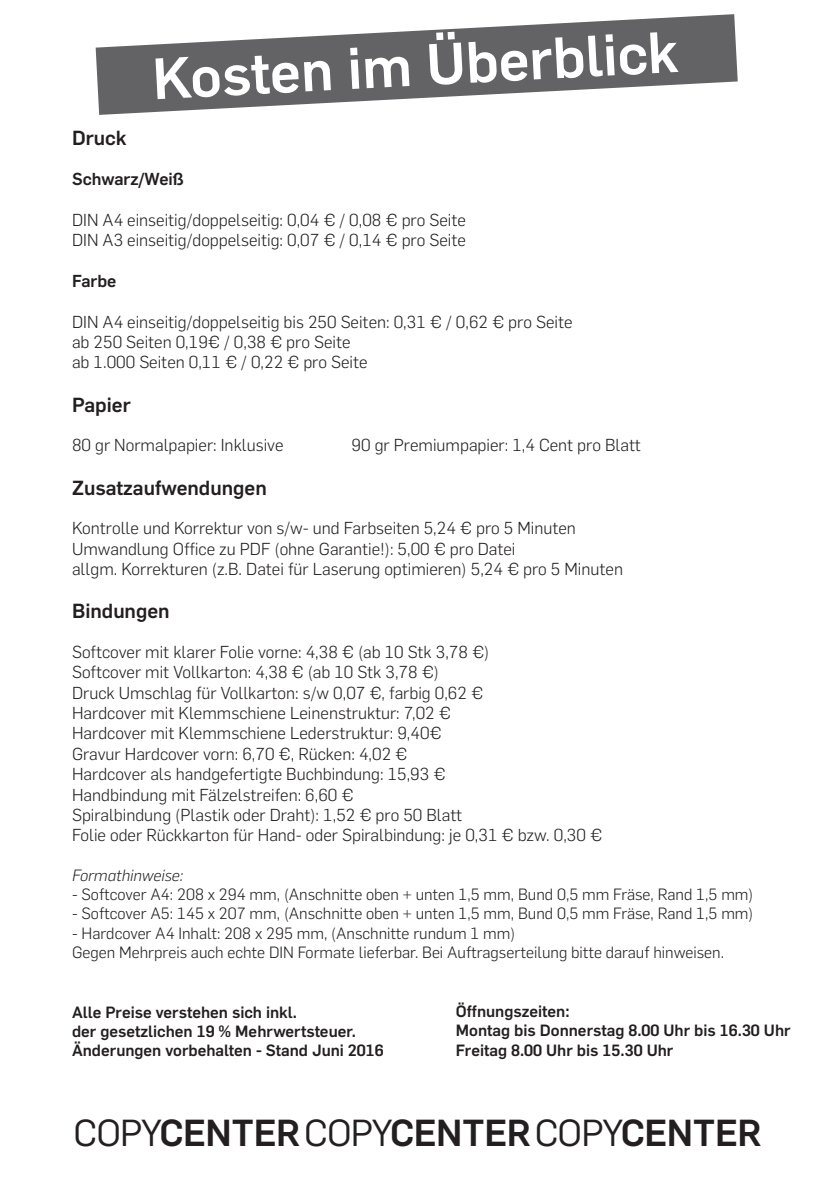
<style>
.page{position:relative;width:840px;height:1191px;background:#fff}
.page>*{position:absolute;margin:0;border:0;box-sizing:border-box;transform-origin:0 0}
.t1{font:700 57px "Rub Flama";color:#fff}
.t2{font:700 37px "Rub Flama";letter-spacing:-.02em;color:#231f20}
.t3{font:700 20px "Rub Flama";color:#231f20}
.t4{font:300 17px/20.4px "Rub Flama";color:#231f20}
.t5{font:700 17px "Rub Flama";color:#231f20}
.t6{font:300 16px/19.2px "Rub Flama";color:#231f20}
.t7{font:700 16px/19.2px "Rub Flama";color:#231f20}
.t8{font:italic 300 16px "Rub Flama";color:#231f20}
.s1{font-weight:400}
</style>
<div class="page">
<svg style="left:96px;top:14px;width:641px;height:101px;fill:#636366"></svg>
<h1 class="t1" style="left:150px;top:38px;width:528px;rotate:-3deg">Kosten im Überblick</h1>
<p class="t3" style="left:72px;top:124px;width:56px">Druck</p>
<p class="t5" style="left:72px;top:166px;width:113px">Schwarz/Weiß</p>
<p class="t4" style="left:72px;top:208px;width:395px">DIN A4 einseitig/doppelseitig: 0,04 € / 0,08 € pro Seite<br>DIN A3 einseitig/doppelseitig: 0,07 € / 0,14 € pro Seite</p>
<p class="t5" style="left:72px;top:268px;width:46px">Farbe</p>
<p class="t4" style="left:72px;top:310px;width:501px">DIN A4 einseitig/doppelseitig bis 250 Seiten: 0,31 € / 0,62 € pro Seite ab 250 Seiten 0,19€ / 0,38 € pro Seite<br>ab 1.000 Seiten 0,11 € / 0,22 € pro Seite</p>
<p class="t3" style="left:72px;top:390px;width:60px">Papier</p>
<p class="t4" style="left:72px;top:434px;width:213px">80 gr Normalpapier: Inklusive</p>
<p class="t4" style="left:351px;top:434px;width:290px">90 gr Premiumpapier: 1,4 Cent pro Blatt</p>
<p class="t3" style="left:72px;top:473px;width:196px">Zusatzaufwendungen</p>
<p class="t4" style="left:72px;top:517px;width:552px">Kontrolle und Korrektur von s/w- und Farbseiten 5,24 € pro 5 Minuten<br>Umwandlung Office zu PDF (ohne Garantie!): 5,00 € pro Datei<br>allgm. Korrekturen (z.B. Datei für Laserung optimieren) 5,24 € pro 5 Minuten</p>
<p class="t3" style="left:72px;top:596px;width:99px">Bindungen</p>
<p class="t4" style="left:72px;top:640px;width:531px">Softcover mit klarer Folie vorne: 4,38 € (ab 10 Stk 3,78 €)<br>Softcover mit Vollkarton: 4,38 € (ab 10 Stk 3,78 €)<br>Druck Umschlag für Vollkarton: s/w 0,07 €, farbig 0,62 €<br>Hardcover mit Klemmschiene Leinenstruktur: 7,02 €<br>Hardcover mit Klemmschiene Lederstruktur: 9,40€<br>Gravur Hardcover vorn: 6,70 €, Rücken: 4,02 €<br>Hardcover als handgefertigte Buchbindung: 15,93 €<br>Handbindung mit Fälzelstreifen: 6,60 €<br>Spiralbindung (Plastik oder Draht): 1,52 € pro 50 Blatt<br>Folie oder Rückkarton für Hand- oder Spiralbindung: je 0,31 € bzw. 0,30 €</p>
<p class="t8" style="left:72px;top:864px;width:112px">Formathinweise:</p>
<p class="t6" style="left:72px;top:884px;width:682px">- Softcover A4: 208 x 294 mm, (Anschnitte oben + unten 1,5 mm, Bund 0,5 mm Fräse, Rand 1,5 mm)</p>
<p class="t6" style="left:72px;top:903px;width:682px">- Softcover A5: 145 x 207 mm, (Anschnitte oben + unten 1,5 mm, Bund 0,5 mm Fräse, Rand 1,5 mm)</p>
<p class="t6" style="left:72px;top:922px;width:653px">- Hardcover A4 Inhalt: 208 x 295 mm, (Anschnitte rundum 1 mm)<br>Gegen Mehrpreis auch echte DIN Formate lieferbar. Bei Auftragserteilung bitte darauf hinweisen.</p>
<p class="t7" style="left:72px;top:1001px;width:313px">Alle Preise verstehen sich inkl.<br>der gesetzlichen 19 % Mehrwertsteuer.<br>Änderungen vorbehalten - Stand Juni 2016</p>
<p class="t7" style="left:455px;top:1000px;width:336px">Öffnungszeiten:<br>Montag bis Donnerstag 8.00 Uhr bis 16.30 Uhr<br>Freitag 8.00 Uhr bis 15.30 Uhr</p>
<h2 class="t2" style="left:73px;top:1106px;width:689px"><span class="s1">COPY</span>CENTER<span class="s1">COPY</span>CENTER<span class="s1">COPY</span>CENTER</h2>
</div>
